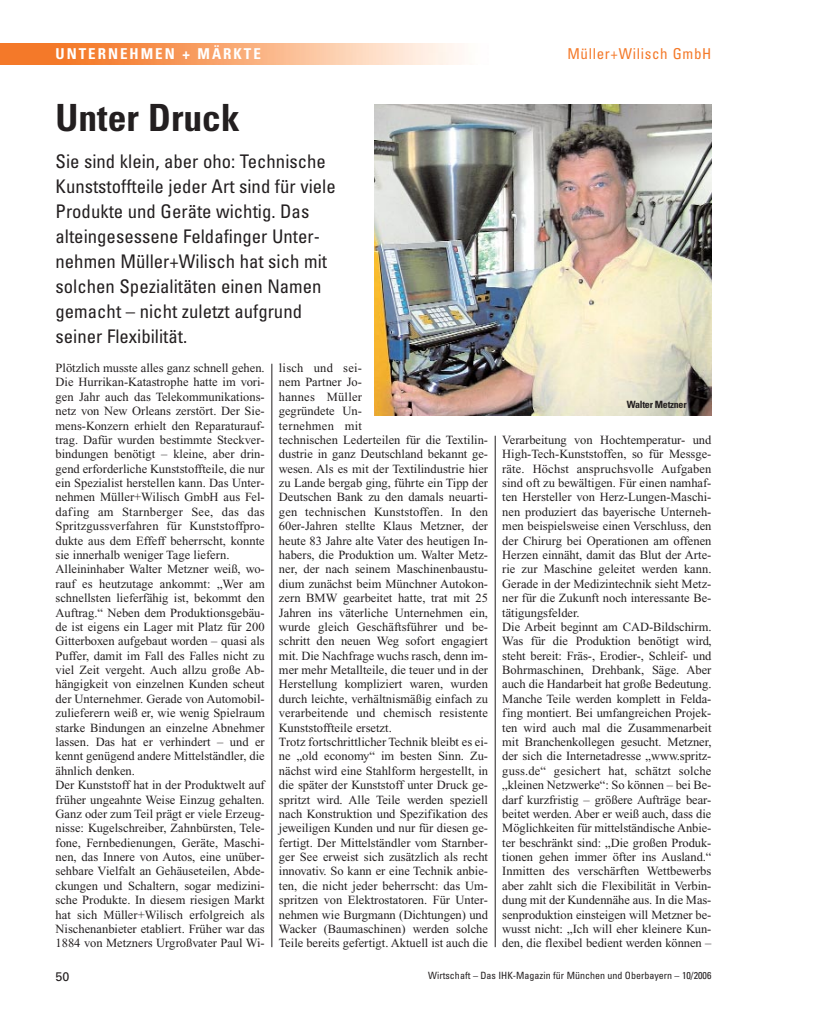
<style>
.page{position:relative;width:833px;height:1013px;background:#fff}
.page>*{position:absolute;margin:0;border:0;box-sizing:border-box;transform-origin:0 0}
.t1{font:700 condensed 37.5px "Univers";color:#231f20}
.t2{font:condensed 18.75px/25px "Univers";color:#231f20}
.t3{font:700 condensed 15px "Univers";letter-spacing:.135em;color:#fff}
.t4{font:condensed 15px "Univers";letter-spacing:.045em;color:#f47929}
.t5{font:12.5px/14.4px "Times";color:#231f20}
.t6{font:12.5px "Univers";color:#231f20}
.t7{font:condensed 10px "Univers";color:#231f20}
.t8{font:700 condensed 10px "Univers";letter-spacing:-.025em;color:#231f20}
</style>
<div class="page">
<img style="left:0;top:43px;width:462px;height:21px">
<hr style="left:271px;top:364px;width:1px;height:583px;background:#231f20">
<img style="left:374px;top:104px;width:337px;height:311px">
<hr style="left:495px;top:436px;width:1px;height:511px;background:#231f20">
<p class="t3" style="left:56px;top:48px;width:207px">UNTERNEHMEN + MÄRKTE</p>
<p class="t4" style="left:567px;top:48px;width:145px">Müller+Wilisch GmbH</p>
<h1 class="t1" style="left:56px;top:104px;width:186px">Unter Druck</h1>
<p class="t2" style="left:56px;top:150px;width:282px">Sie sind klein, aber oho: Technische Kunststoffteile jeder Art sind für viele Produkte und Geräte wichtig. Das alteingesessene Feldafinger Unter&shy;nehmen Müller+Wilisch hat sich mit solchen Spezialitäten einen Namen gemacht – nicht zuletzt aufgrund seiner Flexibilität.</p>
<p class="t5" style="left:56px;top:362px;width:211px">Plötzlich musste alles ganz schnell gehen.<br>Die Hurrikan-Katastrophe hatte im vori&shy;gen Jahr auch das Telekommunikations&shy;netz von New Orleans zerstört. Der Sie&shy;mens-Konzern erhielt den Reparaturauf&shy;trag. Dafür wurden bestimmte Steckver&shy;bindungen benötigt – kleine, aber drin&shy;gend erforderliche Kunststoffteile, die nur ein Spezialist herstellen kann. Das Unter&shy;nehmen Müller+Wilisch GmbH aus Fel&shy;dafing am Starnberger See, das das Spritzgussverfahren für Kunststoffpro&shy;dukte aus dem Effeff beherrscht, konnte sie innerhalb weniger Tage liefern.<br>Alleininhaber Walter Metzner weiß, wo&shy;rauf es heutzutage ankommt: „Wer am schnellsten lieferfähig ist, bekommt den Auftrag.“ Neben dem Produktionsgebäu&shy;de ist eigens ein Lager mit Platz für 200<br>Gitterboxen aufgebaut worden – quasi als Puffer, damit im Fall des Falles nicht zu viel Zeit vergeht. Auch allzu große Ab&shy;hängigkeit von einzelnen Kunden scheut der Unternehmer. Gerade von Automobil&shy;zulieferern weiß er, wie wenig Spielraum starke Bindungen an einzelne Abnehmer lassen. Das hat er verhindert – und er kennt genügend andere Mittelständler, die ähnlich denken.<br>Der Kunststoff hat in der Produktwelt auf früher ungeahnte Weise Einzug gehalten.<br>Ganz oder zum Teil prägt er viele Erzeug&shy;nisse: Kugelschreiber, Zahnbürsten, Tele&shy;fone, Fernbedienungen, Geräte, Maschi&shy;nen, das Innere von Autos, eine unüber&shy;sehbare Vielfalt an Gehäuseteilen, Abde&shy;ckungen und Schaltern, sogar medizini&shy;sche Produkte. In diesem riesigen Markt hat sich Müller+Wilisch erfolgreich als Nischenanbieter etabliert. Früher war das 1884 von Metzners Urgroßvater Paul Wi-</p>
<p class="t5" style="left:279px;top:362px;width:211px">lisch und sei-<br>nem Partner Jo-<br>hannes Müller<br>gegründete Un-<br>ternehmen mit<br>technischen Lederteilen für die Textilin&shy;dustrie in ganz Deutschland bekannt ge&shy;wesen. Als es mit der Textilindustrie hier zu Lande bergab ging, führte ein Tipp der Deutschen Bank zu den damals neuarti&shy;gen technischen Kunststoffen. In den 60er-Jahren stellte Klaus Metzner, der heute 83 Jahre alte Vater des heutigen In&shy;habers, die Produktion um. Walter Metz&shy;ner, der nach seinem Maschinenbaustu&shy;dium zunächst beim Münchner Autokon&shy;zern BMW gearbeitet hatte, trat mit 25<br>Jahren ins väterliche Unternehmen ein, wurde gleich Geschäftsführer und be&shy;schritt den neuen Weg sofort engagiert mit. Die Nachfrage wuchs rasch, denn im&shy;mer mehr Metallteile, die teuer und in der Herstellung kompliziert waren, wurden durch leichte, verhältnismäßig einfach zu verarbeitende und chemisch resistente Kunststoffteile ersetzt.<br>Trotz fortschrittlicher Technik bleibt es ei&shy;ne „old economy“ im besten Sinn. Zu&shy;nächst wird eine Stahlform hergestellt, in die später der Kunststoff unter Druck ge&shy;spritzt wird. Alle Teile werden speziell nach Konstruktion und Spezifikation des jeweiligen Kunden und nur für diesen ge&shy;fertigt. Der Mittelständler vom Starnber&shy;ger See erweist sich zusätzlich als recht innovativ. So kann er eine Technik anbie&shy;ten, die nicht jeder beherrscht: das Um&shy;spritzen von Elektrostatoren. Für Unter&shy;nehmen wie Burgmann (Dichtungen) und Wacker (Baumaschinen) werden solche Teile bereits gefertigt. Aktuell ist auch die</p>
<p class="t8" style="left:626px;top:401px;width:61px">Walter Metzner</p>
<p class="t5" style="left:502px;top:434px;width:211px">Verarbeitung von Hochtemperatur- und High-Tech-Kunststoffen, so für Messge&shy;räte. Höchst anspruchsvolle Aufgaben sind oft zu bewältigen. Für einen namhaf&shy;ten Hersteller von Herz-Lungen-Maschi&shy;nen produziert das bayerische Unterneh&shy;men beispielsweise einen Verschluss, den der Chirurg bei Operationen am offenen Herzen einnäht, damit das Blut der Arte&shy;rie zur Maschine geleitet werden kann.<br>Gerade in der Medizintechnik sieht Metz&shy;ner für die Zukunft noch interessante Be&shy;tätigungsfelder.<br>Die Arbeit beginnt am CAD-Bildschirm.<br>Was für die Produktion benötigt wird, steht bereit: Fräs-, Erodier-, Schleif- und Bohrmaschinen, Drehbank, Säge. Aber auch die Handarbeit hat große Bedeutung.<br>Manche Teile werden komplett in Felda&shy;fing montiert. Bei umfangreichen Projek&shy;ten wird auch mal die Zusammenarbeit mit Branchenkollegen gesucht. Metzner, der sich die Internetadresse „www.spritz&shy;guss.de“ gesichert hat, schätzt solche „kleinen Netzwerke“: So können – bei Be&shy;darf kurzfristig – größere Aufträge bear&shy;beitet werden. Aber er weiß auch, dass die Möglichkeiten für mittelständische Anbie&shy;ter beschränkt sind: „Die großen Produk&shy;tionen gehen immer öfter ins Ausland.“ Inmitten des verschärften Wettbewerbs aber zahlt sich die Flexibilität in Verbin&shy;dung mit der Kundennähe aus. In die Mas&shy;senproduktion einsteigen will Metzner be&shy;wusst nicht: „Ich will eher kleinere Kun&shy;den, die flexibel bedient werden können –</p>
<p class="t6" style="left:56px;top:971px;width:15px">50</p>
<p class="t7" style="left:428px;top:971px;width:284px">Wirtschaft – Das IHK-Magazin für München und Oberbayern – 10/2006</p>
</div>
